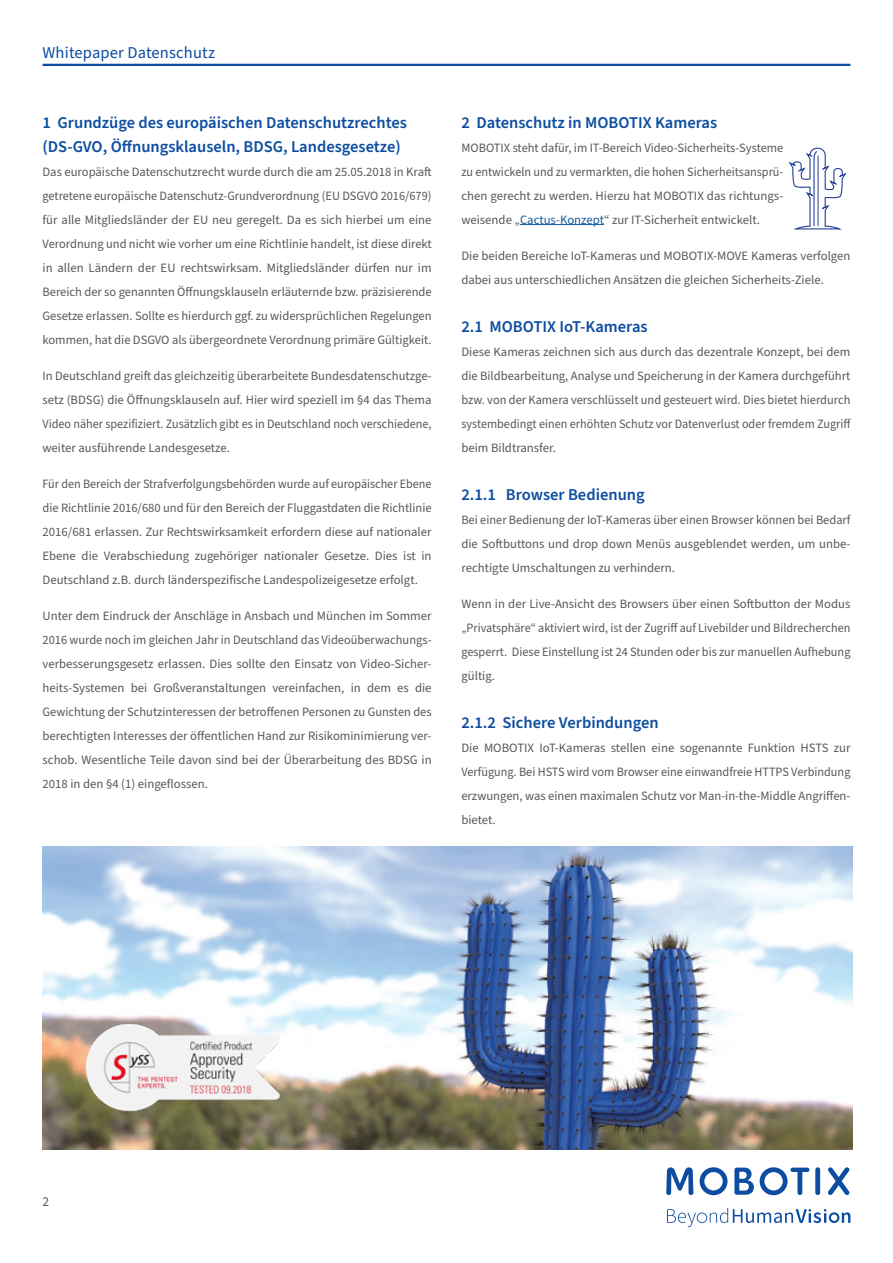
<style>
.page{position:relative;width:893px;height:1263px;background:#fff}
.page>*{position:absolute;margin:0;border:0;box-sizing:border-box;transform-origin:0 0}
.t1{font:600 16.5px/24px "Source Sans Pro";color:#0d4da1}
.t2{font:16.5px "Source Sans Pro";letter-spacing:.01em;color:#0d4da1}
.t3{font:13.5px "Source Sans Pro";color:#57585a}
.t4{font:12.75px/24px "Source Sans Pro";color:#57585a;text-align:justify}
.t5{font:12.75px/24px "Source Sans Pro";color:#57585a;text-align:justify;scale:.95 1}
.s1{color:#175d9e}
</style>
<div class="page">
<svg style="left:666px;top:1167px;width:27px;height:28px"></svg>
<svg style="left:734px;top:1167px;width:20px;height:28px"></svg>
<div style="left:815px;top:1167px;width:5px;height:28px;background:#0d4da1;border-radius:2px"></div>
<svg style="left:828px;top:1167px;width:21px;height:28px"></svg>
<svg style="left:700px;top:1167px;width:27px;height:28px"></svg>
<svg style="left:760px;top:1167px;width:49px;height:28px"></svg>
<svg style="left:667px;top:1208px;width:183px;height:19px"></svg>
<hr style="left:43px;top:64px;width:807px;height:2px;background:#0d4da1">
<img style="left:43px;top:846px;width:809px;height:303px">
<hr style="left:520px;top:224px;width:84px;height:1px;background:#175d9e">
<img style="left:85px;top:1019px;width:195px;height:96px">
<svg style="left:789px;top:147px;width:57px;height:83px"></svg>
<p class="t2" style="left:43px;top:42px;width:174px">Whitepaper Datenschutz</p>
<p class="t1" style="left:43px;top:111px;width:366px">1 Grundzüge des europäischen Datenschutzrechtes (DS-GVO, Öffnungsklauseln, BDSG, Landesgesetze)</p>
<p class="t4" style="left:43px;top:160px;width:391px">Das europäische Datenschutzrecht wurde durch die am 25.05.2018 in Kraft getretene europäische Datenschutz-Grundverordnung (EU DSGVO 2016/679) für alle Mitgliedsländer der EU neu geregelt. Da es sich hierbei um eine Verordnung und nicht wie vorher um eine Richtlinie handelt, ist diese direkt in allen Ländern der EU rechtswirksam. Mitgliedsländer dürfen nur im Bereich der so genannten Öffnungsklauseln erläuternde bzw. präzisierende Gesetze erlassen. Sollte es hierdurch ggf. zu widersprüchlichen Regelungen kommen, hat die DSGVO als übergeordnete Verordnung primäre Gültigkeit.</p>
<p class="t4" style="left:43px;top:364px;width:391px">In Deutschland greift das gleichzeitig überarbeitete Bundesdatenschutzge&shy;setz (BDSG) die Öffnungsklauseln auf. Hier wird speziell im §4 das Thema Video näher spezifiziert. Zusätzlich gibt es in Deutschland noch verschiedene, weiter ausführende Landesgesetze.</p>
<p class="t5" style="left:43px;top:472px;width:411px">Für den Bereich der Strafverfolgungsbehörden wurde auf europäischer Ebene die Richtlinie 2016/680 und für den Bereich der Fluggastdaten die Richtlinie 2016/681 erlassen. Zur Rechtswirksamkeit erfordern diese auf nationaler Ebene die Verabschiedung zugehöriger nationaler Gesetze. Dies ist in Deutschland z.B. durch länderspezifische Landespolizeigesetze erfolgt.</p>
<p class="t4" style="left:43px;top:604px;width:391px">Unter dem Eindruck der Anschläge in Ansbach und München im Sommer 2016 wurde noch im gleichen Jahr in Deutschland das Videoüberwachungs&shy;verbesserungsgesetz erlassen. Dies sollte den Einsatz von Video-Sicher&shy;heits-Systemen bei Großveranstaltungen vereinfachen, in dem es die Gewichtung der Schutzinteressen der betroffenen Personen zu Gunsten des berechtigten Interesses der öffentlichen Hand zur Risikominimierung ver&shy;schob. Wesentliche Teile davon sind bei der Überarbeitung des BDSG in 2018 in den §4 (1) eingeflossen.</p>
<p class="t1" style="left:461px;top:111px;width:257px">2 Datenschutz in MOBOTIX Kameras</p>
<p class="t4" style="left:461px;top:136px;width:323px">MOBOTIX steht dafür, im IT-Bereich Video-Sicherheits-Systeme zu entwickeln und zu vermarkten, die hohen Sicherheitsansprü&shy;chen gerecht zu werden. Hierzu hat MOBOTIX das richtungs&shy;weisende „<span class="s1">Cactus-Konzept</span>“ zur IT-Sicherheit entwickelt.</p>
<p class="t4" style="left:461px;top:244px;width:391px">Die beiden Bereiche IoT-Kameras und MOBOTIX-MOVE Kameras verfolgen dabei aus unterschiedlichen Ansätzen die gleichen Sicherheits-Ziele.</p>
<p class="t1" style="left:461px;top:315px;width:188px">2.1 MOBOTIX IoT-Kameras</p>
<p class="t4" style="left:461px;top:340px;width:391px">Diese Kameras zeichnen sich aus durch das dezentrale Konzept, bei dem die Bildbearbeitung, Analyse und Speicherung in der Kamera durchgeführt bzw. von der Kamera verschlüsselt und gesteuert wird. Dies bietet hierdurch systembedingt einen erhöhten Schutz vor Datenverlust oder fremdem Zugriff beim Bildtransfer.</p>
<p class="t1" style="left:461px;top:483px;width:185px">2.1.1 Browser Bedienung</p>
<p class="t4" style="left:461px;top:508px;width:391px">Bei einer Bedienung der IoT-Kameras über einen Browser können bei Bedarf die Softbuttons und drop down Menüs ausgeblendet werden, um unbe&shy;rechtigte Umschaltungen zu verhindern.</p>
<p class="t4" style="left:461px;top:592px;width:391px">Wenn in der Live-Ansicht des Browsers über einen Softbutton der Modus „Privatsphäre“ aktiviert wird, ist der Zugriff auf Livebilder und Bildrecherchen gesperrt. Diese Einstellung ist 24 Stunden oder bis zur manuellen Aufhebung gültig.</p>
<p class="t1" style="left:461px;top:711px;width:199px">2.1.2 Sichere Verbindungen</p>
<p class="t4" style="left:461px;top:736px;width:391px">Die MOBOTIX IoT-Kameras stellen eine sogenannte Funktion HSTS zur Verfügung. Bei HSTS wird vom Browser eine einwandfreie HTTPS Verbindung erzwungen, was einen maximalen Schutz vor Man-in-the-Middle Angriffen&shy;bietet.</p>
<p class="t3" style="left:43px;top:1192px;width:8px">2</p>
</div>
